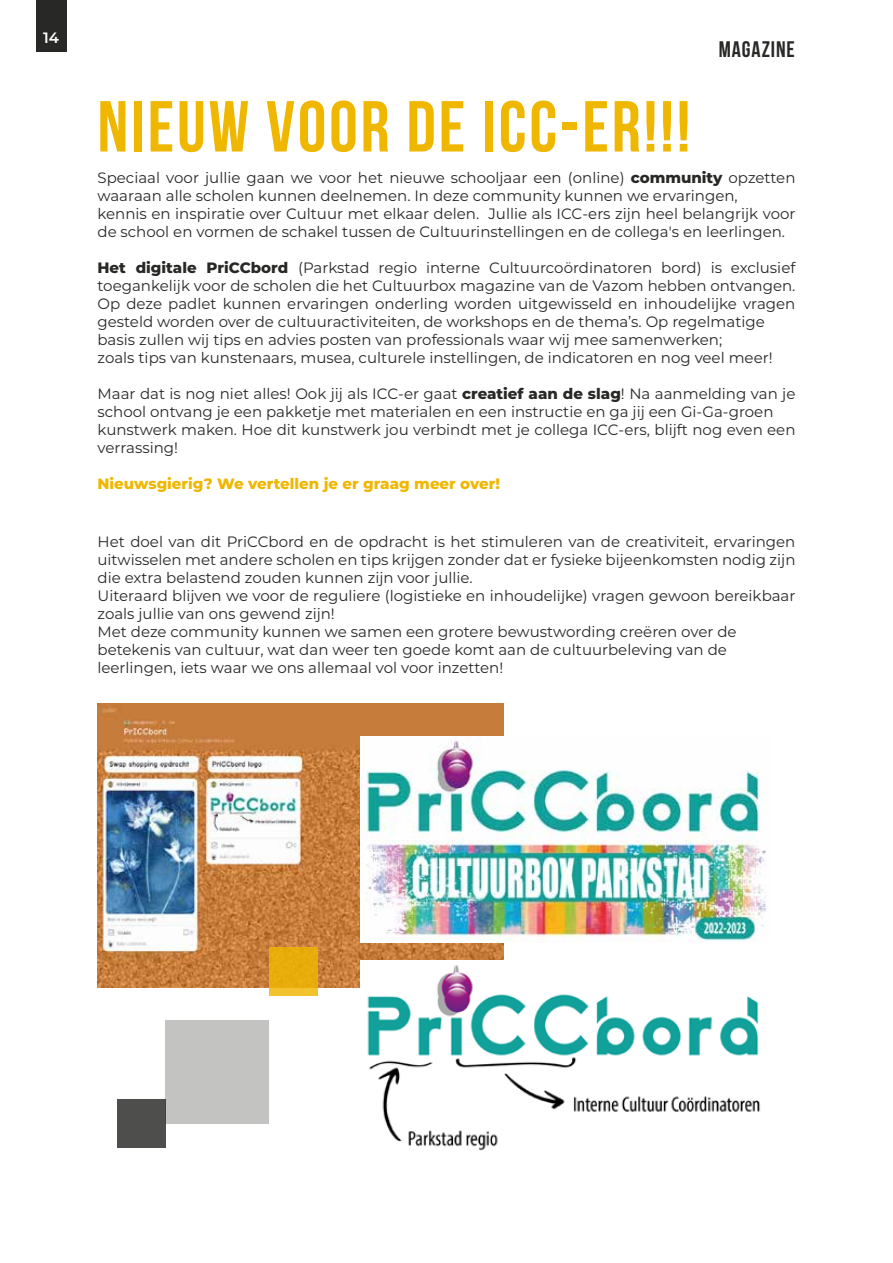
<style>
.page{position:relative;width:893px;height:1263px;background:#fff}
.page>*{position:absolute;margin:0;border:0;box-sizing:border-box;transform-origin:0 0}
.t1{font:700 72px "Bebas Neue";letter-spacing:.04em;color:#f0b701}
.t2{font:700 22.5px "Bebas Neue";letter-spacing:.04em;color:#282827}
.t3{font:15px/18px "Montserrat";color:#282827}
.t4{font:800 15px "Montserrat";color:#f0b701}
.t5{font:600 15px "Montserrat";color:#fff}
.s1{font-weight:800}
</style>
<div class="page">
<img style="left:98px;top:704px;width:405px;height:284px">
<img style="left:361px;top:960px;width:399px;height:191px">
<img style="left:361px;top:736px;width:406px;height:206px">
<div style="left:165px;top:1020px;width:104px;height:103px;background:#c3c3c2"></div>
<svg style="left:269px;top:948px;width:48px;height:48px;fill:#e9ad0c"></svg>
<div style="left:117px;top:1099px;width:48px;height:49px;background:#4e4e4d"></div>
<div style="left:36px;top:0;width:30px;height:52px;background:#282827"></div>
<p class="t5" style="left:43px;top:27px;width:17px">14</p>
<h1 class="t1" style="left:98px;top:87px;width:594px">NIEUW VOOR DE ICC-ER!!!</h1>
<h2 class="t2" style="left:719px;top:37px;width:78px">MAGAZINE</h2>
<p class="t3" style="left:97px;top:168px;width:699px">Speciaal voor jullie gaan we voor het nieuwe schooljaar een (online) <span class="s1">community</span> opzetten waaraan alle scholen kunnen deelnemen. In deze community kunnen we ervaringen,<br>kennis en inspiratie over Cultuur met elkaar delen. Jullie als ICC-ers zijn heel belangrijk voor de school en vormen de schakel tussen de Cultuurinstellingen en de collega's en leerlingen.</p>
<p class="t3" style="left:97px;top:258px;width:699px"><span class="s1">Het digitale PriCCbord</span> (Parkstad regio interne Cultuurcoördinatoren bord) is exclusief toegankelijk voor de scholen die het Cultuurbox magazine van de Vazom hebben ontvangen.<br>Op deze padlet kunnen ervaringen onderling worden uitgewisseld en inhoudelijke vragen gesteld worden over de cultuuractiviteiten, de workshops en de thema’s. Op regelmatige basis zullen wij tips en advies posten van professionals waar wij mee samenwerken;<br>zoals tips van kunstenaars, musea, culturele instellingen, de indicatoren en nog veel meer!</p>
<p class="t3" style="left:97px;top:384px;width:699px">Maar dat is nog niet alles! Ook jij als ICC-er gaat <span class="s1">creatief aan de slag</span>! Na aanmelding van je school ontvang je een pakketje met materialen en een instructie en ga jij een Gi-Ga-groen kunstwerk maken. Hoe dit kunstwerk jou verbindt met je collega ICC-ers, blijft nog even een verrassing!</p>
<p class="t4" style="left:97px;top:472px;width:404px">Nieuwsgierig? We vertellen je er graag meer over!</p>
<p class="t3" style="left:97px;top:532px;width:699px">Het doel van dit PriCCbord en de opdracht is het stimuleren van de creativiteit, ervaringen uitwisselen met andere scholen en tips krijgen zonder dat er fysieke bijeenkomsten nodig zijn die extra belastend zouden kunnen zijn voor jullie.<br>Uiteraard blijven we voor de reguliere (logistieke en inhoudelijke) vragen gewoon bereikbaar zoals jullie van ons gewend zijn!<br>Met deze community kunnen we samen een grotere bewustwording creëren over de betekenis van cultuur, wat dan weer ten goede komt aan de cultuurbeleving van de leerlingen, iets waar we ons allemaal vol voor inzetten!</p>
</div>
